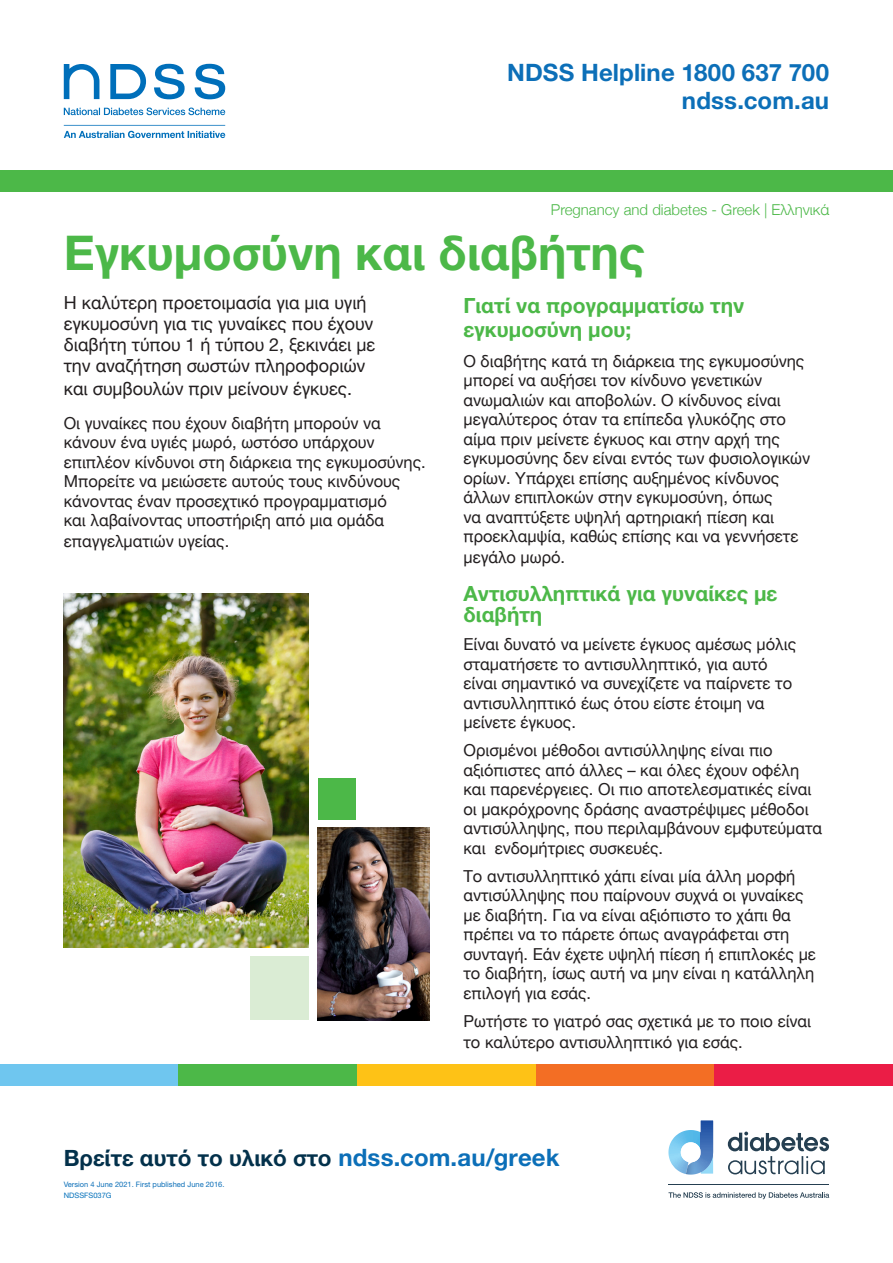
<style>
.page{position:relative;width:893px;height:1263px;background:#fff}
.page>*{position:absolute;margin:0;border:0;box-sizing:border-box;transform-origin:0 0}
.Main_heading{font:700 48px "Helvetica Neue";color:#4cb848}
.t1{font:700 24px/28.5px "Helvetica Neue LT Std";letter-spacing:.005em;color:#0c6fb8;text-align:right}
.t2{font:700 22.5px "Helvetica Neue";color:#03314b}
.Sub_heading_1{font:700 21px/24px "Helvetica Neue";color:#4cb848}
.Intro_text{font:18px/21.3px "Helvetica Neue";color:#231f20}
.body{font:16.5px/19.5px "Helvetica Neue";color:#231f20}
.Sub_heading_1-2{font:300 15px "Helvetica Neue";color:#4cb848}
.t3{font:7.5px/10.5px "Helvetica Neue LT Std";color:#0c6fb8}
.s1{font-family:"Helvetica Neue LT Std"}
.s2{font-family:"Helvetica Neue LT Std";font-size:24px;color:#0c6fb8}
.s3{color:#006fba}
</style>
<div class="page">
<svg style="left:668px;top:1121px;width:45px;height:53px"></svg>
<svg style="left:728px;top:1131px;width:101px;height:43px"></svg>
<svg style="left:668px;top:1192px;width:161px;height:7px"></svg>
<hr style="left:668px;top:1184px;width:161px;height:1px;background:#253f51">
<svg style="left:64px;top:64px;width:161px;height:74px"></svg>
<div style="left:0;top:1064px;width:179px;height:21px;background:#6fc6ef"></div>
<div style="left:179px;top:1064px;width:178px;height:21px;background:#4cb848"></div>
<div style="left:357px;top:1064px;width:179px;height:21px;background:#fec216"></div>
<div style="left:536px;top:1064px;width:178px;height:21px;background:#f36e24"></div>
<div style="left:714px;top:1064px;width:179px;height:21px;background:#eb1d46"></div>
<div style="left:0;top:171px;width:893px;height:21px;background:#4cb848"></div>
<img style="left:64px;top:593px;width:245px;height:354px">
<img style="left:318px;top:828px;width:111px;height:192px">
<div style="left:318px;top:778px;width:38px;height:41px;background:#4cb848"></div>
<div style="left:251px;top:956px;width:58px;height:64px;background:#daecd4"></div>
<h2 class="t1" style="left:507px;top:58px;width:323px">NDSS Helpline 1800 637 700 ndss.com.au</h2>
<p class="Sub_heading_1-2" style="left:551px;top:198px;width:280px">Pregnancy and diabetes - Greek | Ελληνικά</p>
<p class="Main_heading" style="left:64px;top:216px;width:583px">Εγκυμοσύνη και διαβήτης</p>
<p class="Intro_text" style="left:64px;top:293px;width:313px">Η καλύτερη προετοιμασία για μια υγιή εγκυμοσύνη για τις γυναίκες που έχουν διαβήτη τύπου <span class="s1">1</span> ή τύπου <span class="s1">2,</span> ξεκινάει με την αναζήτηση σωστών πληροφοριών και συμβουλών πριν μείνουν έγκυες.</p>
<p class="body" style="left:64px;top:414px;width:364px">Οι γυναίκες που έχουν διαβήτη μπορούν να κάνουν ένα υγιές μωρό, ωστόσο υπάρχουν επιπλέον κίνδυνοι στη διάρκεια της εγκυμοσύνης.<br>Μπορείτε να μειώσετε αυτούς τους κινδύνους κάνοντας έναν προσεχτικό προγραμματισμό<br>και λαβαίνοντας υποστήριξη από μια ομάδα</p>
<p class="body" style="left:64px;top:532px;width:167px">επαγγελματιών υγείας.</p>
<p class="Sub_heading_1" style="left:463px;top:294px;width:282px">Γιατί να προγραμματίσω την εγκυμοσύνη μου;</p>
<p class="body" style="left:463px;top:352px;width:348px">Ο διαβήτης κατά τη διάρκεια της εγκυμοσύνης μπορεί να αυξήσει τον κίνδυνο γενετικών ανωμαλιών και αποβολών. Ο κίνδυνος είναι μεγαλύτερος όταν τα επίπεδα γλυκόζης στο αίμα πριν μείνετε έγκυος και στην αρχή της εγκυμοσύνης δεν είναι εντός των φυσιολογικών ορίων. Υπάρχει επίσης αυξημένος κίνδυνος άλλων επιπλοκών στην εγκυμοσύνη, όπως<br>να αναπτύξετε υψηλή αρτηριακή πίεση και προεκλαμψία, καθώς επίσης και να γεννήσετε</p>
<p class="body" style="left:463px;top:549px;width:103px">μεγάλο μωρό.</p>
<p class="Sub_heading_1" style="left:463px;top:584px;width:315px;line-height:21px">Αντισυλληπτικά για γυναίκες με διαβήτη</p>
<p class="body" style="left:463px;top:636px;width:334px">Είναι δυνατό να μείνετε έγκυος αμέσως μόλις σταματήσετε το αντισυλληπτικό, για αυτό είναι σημαντικό να συνεχίζετε να παίρνετε το αντισυλληπτικό έως ότου είστε έτοιμη να μείνετε έγκυος.</p>
<p class="body" style="left:463px;top:742px;width:360px">Ορισμένοι μέθοδοι αντισύλληψης είναι πιο αξιόπιστες από άλλες – και όλες έχουν οφέλη και παρενέργειες. Οι πιο αποτελεσματικές είναι οι μακρόχρονης δράσης αναστρέψιμες μέθοδοι αντισύλληψης, που περιλαμβάνουν εμφυτεύματα και ενδομήτριες συσκευές.</p>
<p class="body" style="left:463px;top:867px;width:354px">Το αντισυλληπτικό χάπι είναι μία άλλη μορφή αντισύλληψης που παίρνουν συχνά οι γυναίκες με διαβήτη. Για να είναι αξιόπιστο το χάπι θα πρέπει να το πάρετε όπως αναγράφεται στη συνταγή. Εάν έχετε υψηλή πίεση ή επιπλοκές με το διαβήτη, ίσως αυτή να μην είναι η κατάλληλη επιλογή για εσάς.</p>
<p class="body" style="left:463px;top:1011px;width:349px;line-height:21px">Ρωτήστε το γιατρό σας σχετικά με το ποιο είναι το καλύτερο αντισυλληπτικό για εσάς.</p>
<p class="t2" style="left:64px;top:1140px;width:497px">Βρείτε αυτό το υλικό στο <span class="s2">ndss.com.au/greek</span></p>
<p class="t3" style="left:64px;top:1179px;width:162px">Version 4 June 2021. First published June 2016.<br><span class="s3">NDSSFS037G</span></p>
</div>
